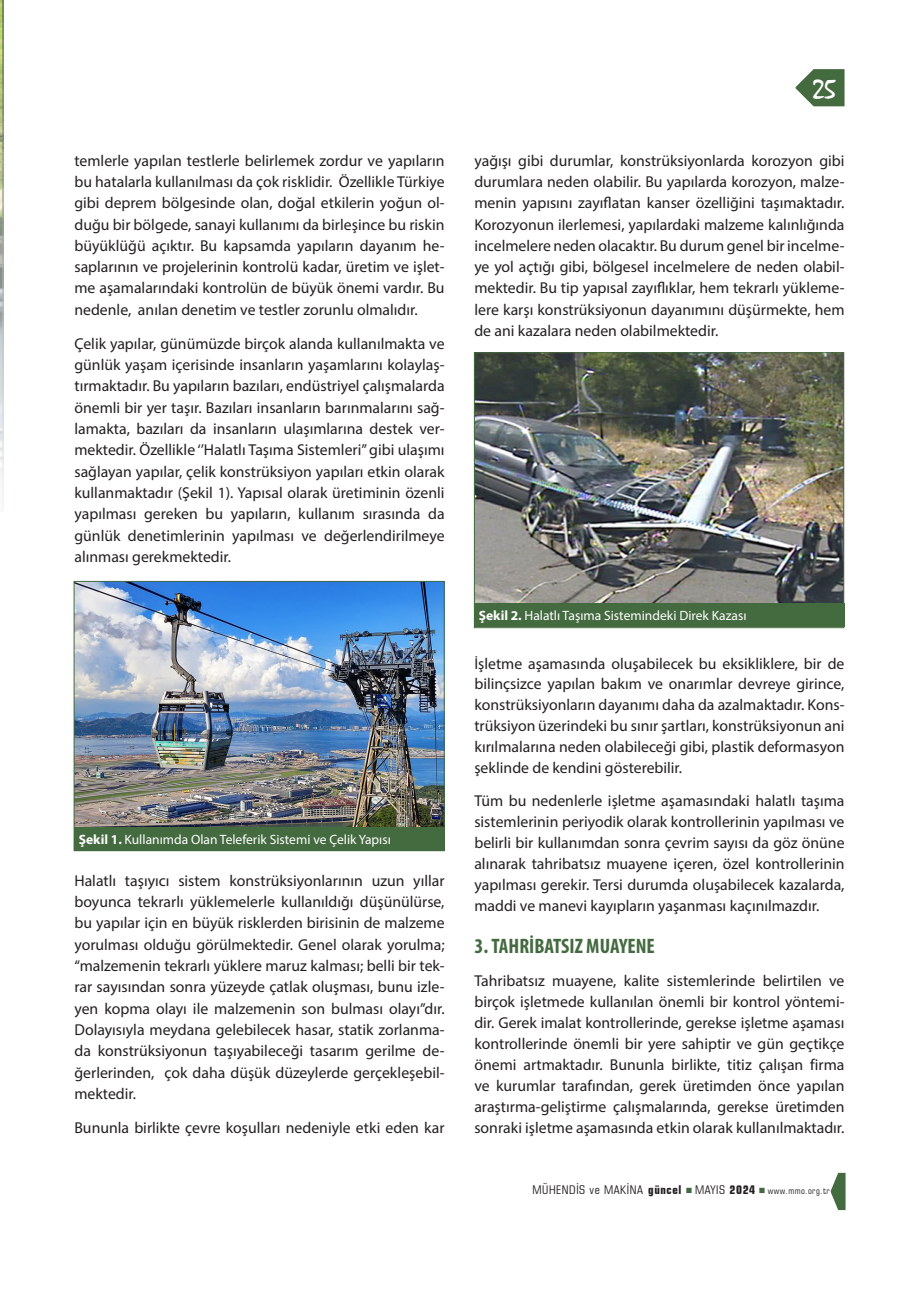
<style>
.page{position:relative;width:919px;height:1289px;background:#fff}
.page>*{position:absolute;margin:0;border:0;box-sizing:border-box;transform-origin:0 0}
.t1{font:27px "TR Mystical Plain";color:#fff}
.kosearabaslikyen{font:700 condensed 21px "Myriad Pro";color:#446a40}
.KOSEMETİN{font:15.75px/21.3px "Myriad Pro";color:#231f20;text-align:justify}
.sekil_yazisi{font:13.5px "Myriad Pro";color:#fff}
.t2{font:condensed 12px "Square 721 BT";letter-spacing:.05em;color:#231f20}
.t3{font:condensed 9px "Square 721 BT";letter-spacing:.05em;color:#231f20}
.s1{font-weight:700}
</style>
<div class="page">
<svg style="left:795px;top:69px;width:49px;height:37px"></svg>
<svg style="left:830px;top:1172px;width:15px;height:37px"></svg>
<svg style="left:0;top:0;width:4px;height:501px;background:#b8c2a8"></svg>
<img style="left:76px;top:583px;width:366px;height:244px">
<div style="left:74px;top:581px;width:370px;height:270px;border:1px solid #446a40"></div>
<div style="left:75px;top:827px;width:369px;height:23px;background:#446a40"></div>
<img style="left:476px;top:354px;width:366px;height:249px">
<div style="left:474px;top:352px;width:370px;height:276px;border:1px solid #446a40"></div>
<div style="left:474px;top:603px;width:370px;height:24px;background:#446a40"></div>
<p class="KOSEMETİN" style="left:74px;top:149px;width:371px">temlerle yapılan testlerle belirlemek zordur ve yapıların bu hatalarla kullanılması da çok risklidir. Özellikle Türkiye gibi deprem bölgesinde olan, doğal etkilerin yoğun ol&shy;duğu bir bölgede, sanayi kullanımı da birleşince bu riskin büyüklüğü açıktır. Bu kapsamda yapıların dayanım he&shy;saplarının ve projelerinin kontrolü kadar, üretim ve işlet&shy;me aşamalarındaki kontrolün de büyük önemi vardır. Bu nedenle, anılan denetim ve testler zorunlu olmalıdır.</p>
<p class="KOSEMETİN" style="left:74px;top:332px;width:371px">Çelik yapılar, günümüzde birçok alanda kullanılmakta ve günlük yaşam içerisinde insanların yaşamlarını kolaylaş&shy;tırmaktadır. Bu yapıların bazıları, endüstriyel çalışmalarda önemli bir yer taşır. Bazıları insanların barınmalarını sağ&shy;lamakta, bazıları da insanların ulaşımlarına destek ver&shy;mektedir. Özellikle ‘’Halatlı Taşıma Sistemleri’’ gibi ulaşımı sağlayan yapılar, çelik konstrüksiyon yapıları etkin olarak kullanmaktadır (Şekil 1). Yapısal olarak üretiminin özenli yapılması gereken bu yapıların, kullanım sırasında da günlük denetimlerinin yapılması ve değerlendirilmeye alınması gerekmektedir.</p>
<p class="sekil_yazisi" style="left:79px;top:831px;width:314px"><span class="s1">Şekil 1.</span> Kullanımda Olan Teleferik Sistemi ve Çelik Yapısı</p>
<p class="KOSEMETİN" style="left:74px;top:869px;width:371px">Halatlı taşıyıcı sistem konstrüksiyonlarının uzun yıllar boyunca tekrarlı yüklemelerle kullanıldığı düşünülürse, bu yapılar için en büyük risklerden birisinin de malzeme yorulması olduğu görülmektedir. Genel olarak yorulma; “malzemenin tekrarlı yüklere maruz kalması; belli bir tek&shy;rar sayısından sonra yüzeyde çatlak oluşması, bunu izle&shy;yen kopma olayı ile malzemenin son bulması olayı”dır.<br>Dolayısıyla meydana gelebilecek hasar, statik zorlanma&shy;da konstrüksiyonun taşıyabileceği tasarım gerilme de&shy;ğerlerinden, çok daha düşük düzeylerde gerçekleşebil&shy;mektedir.</p>
<p class="KOSEMETİN" style="left:74px;top:1116px;width:371px">Bununla birlikte çevre koşulları nedeniyle etki eden kar</p>
<p class="t1" style="left:812px;top:73px;width:24px">25</p>
<p class="KOSEMETİN" style="left:474px;top:149px;width:371px">yağışı gibi durumlar, konstrüksiyonlarda korozyon gibi durumlara neden olabilir. Bu yapılarda korozyon, malze&shy;menin yapısını zayıflatan kanser özelliğini taşımaktadır.<br>Korozyonun ilerlemesi, yapılardaki malzeme kalınlığında incelmelere neden olacaktır. Bu durum genel bir incelme&shy;ye yol açtığı gibi, bölgesel incelmelere de neden olabil&shy;mektedir. Bu tip yapısal zayıflıklar, hem tekrarlı yükleme&shy;lere karşı konstrüksiyonun dayanımını düşürmekte, hem de ani kazalara neden olabilmektedir.</p>
<p class="sekil_yazisi" style="left:478px;top:607px;width:269px"><span class="s1">Şekil 2.</span> Halatlı Taşıma Sistemindeki Direk Kazası</p>
<p class="KOSEMETİN" style="left:474px;top:652px;width:371px;line-height:20.9px">İşletme aşamasında oluşabilecek bu eksikliklere, bir de bilinçsizce yapılan bakım ve onarımlar devreye girince, konstrüksiyonların dayanımı daha da azalmaktadır. Kons&shy;trüksiyon üzerindeki bu sınır şartları, konstrüksiyonun ani kırılmalarına neden olabileceği gibi, plastik deformasyon şeklinde de kendini gösterebilir.</p>
<p class="KOSEMETİN" style="left:474px;top:790px;width:371px;line-height:20.9px">Tüm bu nedenlerle işletme aşamasındaki halatlı taşıma sistemlerinin periyodik olarak kontrollerinin yapılması ve belirli bir kullanımdan sonra çevrim sayısı da göz önüne alınarak tahribatsız muayene içeren, özel kontrollerinin yapılması gerekir. Tersi durumda oluşabilecek kazalarda, maddi ve manevi kayıpların yaşanması kaçınılmazdır.</p>
<p class="kosearabaslikyen" style="left:474px;top:932px;width:182px">3. TAHRİBATSIZ MUAYENE</p>
<p class="KOSEMETİN" style="left:474px;top:970px;width:371px;line-height:20.9px">Tahribatsız muayene, kalite sistemlerinde belirtilen ve birçok işletmede kullanılan önemli bir kontrol yöntemi&shy;dir. Gerek imalat kontrollerinde, gerekse işletme aşaması kontrollerinde önemli bir yere sahiptir ve gün geçtikçe önemi artmaktadır. Bununla birlikte, titiz çalışan firma ve kurumlar tarafından, gerek üretimden önce yapılan araştırma-geliştirme çalışmalarında, gerekse üretimden sonraki işletme aşamasında etkin olarak kullanılmaktadır.</p>
<p class="t2" style="left:532px;top:1182px;width:224px">MÜHENDİS ve MAKİNA <span class="s1">güncel</span> MAYIS <span class="s1">2024</span></p>
<p class="t3" style="left:767px;top:1185px;width:63px">www.mmo.org.tr</p>
</div>
